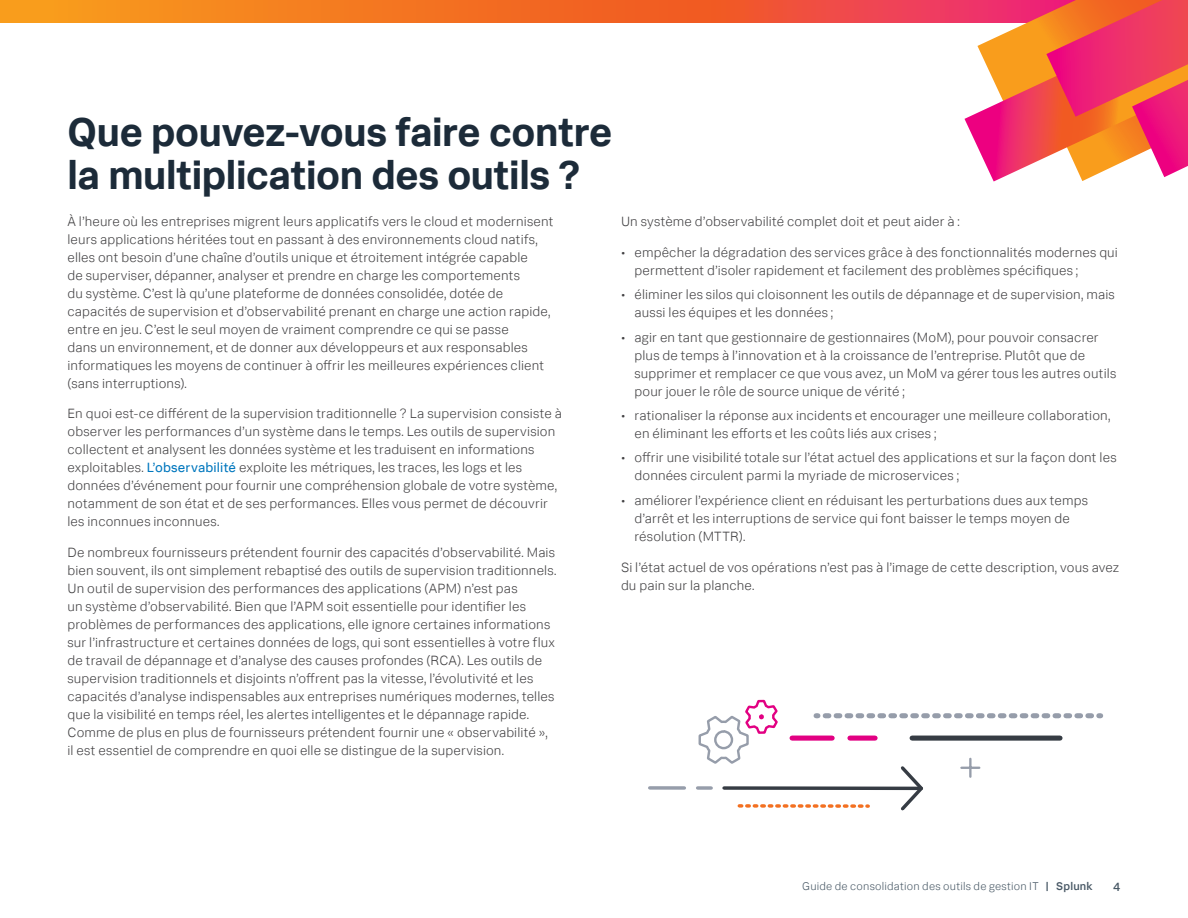
<style>
.page{position:relative;width:1188px;height:918px;background:#fff}
.page>*{position:absolute;margin:0;border:0;box-sizing:border-box;transform-origin:0 0}
.t1{font:700 40.5px/43.5px "Splunk Data Sans Pro";letter-spacing:-.01em;color:#1c2b39}
.t2{font:300 13.5px/18px "Splunk Data Sans Pro";letter-spacing:.01em;color:#414042}
.t3{font:500 12px "Splunk Data Sans Pro";color:#485865}
.t4{font:300 11.25px "Splunk Data Sans Pro";letter-spacing:.02em;color:#485865}
.s1{font-weight:400;color:#0077be}
.s2{font-weight:500}
</style>
<div class="page">
<svg style="left:0;top:0;width:964px;height:23px;background:#f36d2a"></svg>
<svg style="left:964px;top:0;width:224px;height:182px"></svg>
<div style="left:912px;top:736px;width:148px;height:5px;background:#363c44"></div>
<div style="left:850px;top:736px;width:25px;height:5px;background:#e20082"></div>
<div style="left:792px;top:736px;width:40px;height:5px;background:#e20082"></div>
<svg style="left:825px;top:713px;width:276px;height:5px"></svg>
<svg style="left:739px;top:804px;width:129px;height:4px"></svg>
<svg style="left:898px;top:766px;width:25px;height:44px"></svg>
<svg style="left:780px;top:786px;width:141px;height:4px"></svg>
<svg style="left:650px;top:786px;width:34px;height:4px"></svg>
<svg style="left:697px;top:700px;width:83px;height:90px"></svg>
<svg style="left:961px;top:767px;width:18px;height:2px"></svg>
<hr style="left:969px;top:759px;width:3px;height:18px;background:#969daa">
<h1 class="t1" style="left:68px;top:109px;width:546px">Que pouvez-vous faire contre la multiplication des outils ?</h1>
<p class="t2" style="left:68px;top:212px;width:488px">À l’heure où les entreprises migrent leurs applicatifs vers le cloud et modernisent leurs applications héritées tout en passant à des environnements cloud natifs, elles ont besoin d’une chaîne d’outils unique et étroitement intégrée capable<br>de superviser, dépanner, analyser et prendre en charge les comportements<br>du système. C’est là qu’une plateforme de données consolidée, dotée de capacités de supervision et d’observabilité prenant en charge une action rapide, entre en jeu. C’est le seul moyen de vraiment comprendre ce qui se passe<br>dans un environnement, et de donner aux développeurs et aux responsables informatiques les moyens de continuer à offrir les meilleures expériences client (sans interruptions).</p>
<p class="t2" style="left:67px;top:405px;width:496px">En quoi est-ce différent de la supervision traditionnelle ? La supervision consiste à observer les performances d’un système dans le temps. Les outils de supervision collectent et analysent les données système et les traduisent en informations exploitables. <span class="s1">L’observabilité</span> exploite les métriques, les traces, les logs et les données d’événement pour fournir une compréhension globale de votre système, notamment de son état et de ses performances. Elles vous permet de découvrir les inconnues inconnues.</p>
<p class="t2" style="left:67px;top:544px;width:491px">De nombreux fournisseurs prétendent fournir des capacités d’observabilité. Mais bien souvent, ils ont simplement rebaptisé des outils de supervision traditionnels.<br>Un outil de supervision des performances des applications (APM) n’est pas<br>un système d’observabilité. Bien que l’APM soit essentielle pour identifier les problèmes de performances des applications, elle ignore certaines informations sur l’infrastructure et certaines données de logs, qui sont essentielles à votre flux de travail de dépannage et d’analyse des causes profondes (RCA). Les outils de supervision traditionnels et disjoints n’offrent pas la vitesse, l’évolutivité et les capacités d’analyse indispensables aux entreprises numériques modernes, telles que la visibilité en temps réel, les alertes intelligentes et le dépannage rapide.<br>Comme de plus en plus de fournisseurs prétendent fournir une « observabilité », il est essentiel de comprendre en quoi elle se distingue de la supervision.</p>
<p class="t2" style="left:621px;top:212px;width:340px">Un système d’observabilité complet doit et peut aider à :</p>
<p class="t2" style="left:634px;top:243px;width:485px;text-indent:-14px">• empêcher la dégradation des services grâce à des fonctionnalités modernes qui permettent d’isoler rapidement et facilement des problèmes spécifiques ;</p>
<p class="t2" style="left:634px;top:285px;width:482px;text-indent:-14px">• éliminer les silos qui cloisonnent les outils de dépannage et de supervision, mais aussi les équipes et les données ;</p>
<p class="t2" style="left:634px;top:328px;width:483px;text-indent:-14px">• agir en tant que gestionnaire de gestionnaires (MoM), pour pouvoir consacrer plus de temps à l’innovation et à la croissance de l’entreprise. Plutôt que de supprimer et remplacer ce que vous avez, un MoM va gérer tous les autres outils pour jouer le rôle de source unique de vérité ;</p>
<p class="t2" style="left:634px;top:406px;width:477px;text-indent:-14px">• rationaliser la réponse aux incidents et encourager une meilleure collaboration, en éliminant les efforts et les coûts liés aux crises ;</p>
<p class="t2" style="left:634px;top:449px;width:484px;text-indent:-14px">• offrir une visibilité totale sur l’état actuel des applications et sur la façon dont les données circulent parmi la myriade de microservices ;</p>
<p class="t2" style="left:634px;top:491px;width:455px;text-indent:-14px">• améliorer l’expérience client en réduisant les perturbations dues aux temps d’arrêt et les interruptions de service qui font baisser le temps moyen de résolution (MTTR).</p>
<p class="t2" style="left:621px;top:558px;width:500px">Si l’état actuel de vos opérations n’est pas à l’image de cette description, vous avez du pain sur la planche.</p>
<p class="t4" style="left:802px;top:880px;width:292px">Guide de consolidation des outils de gestion IT <span class="s2">| Splunk</span></p>
<p class="t3" style="left:1113px;top:880px;width:9px">4</p>
</div>
